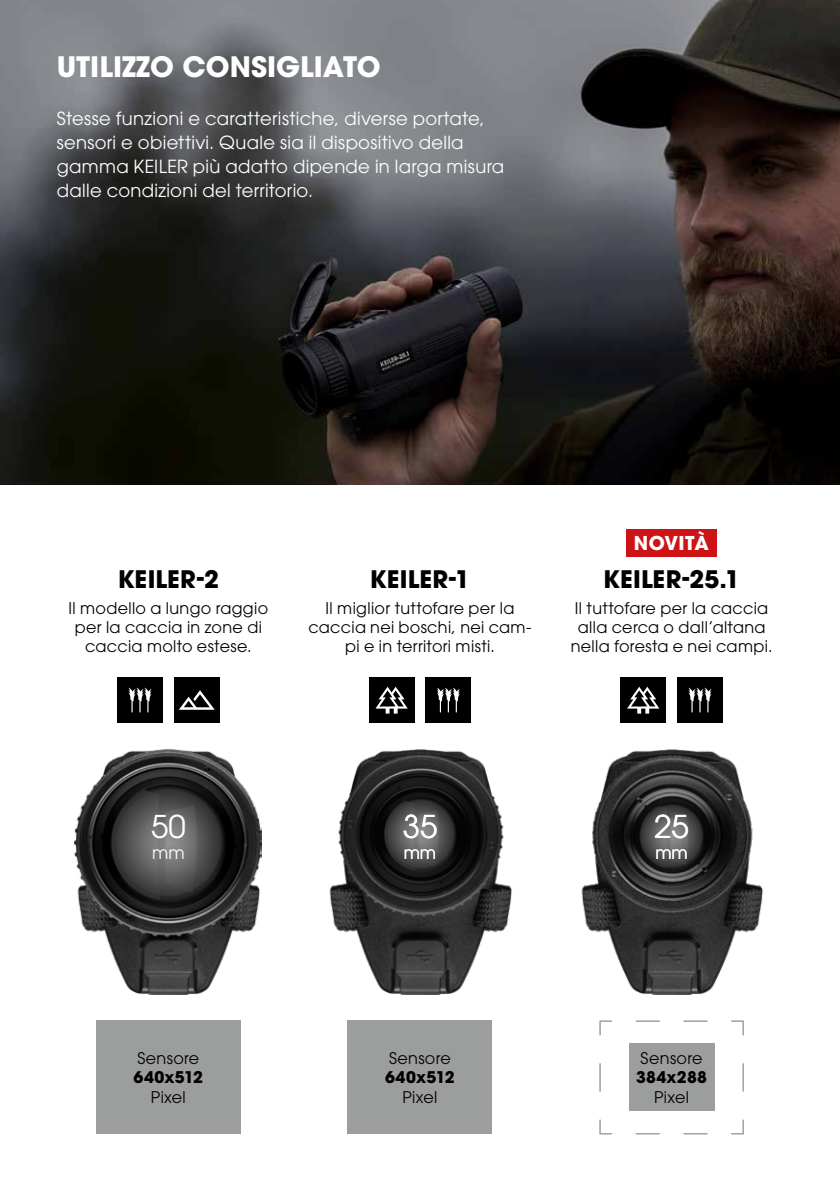
<style>
.page{position:relative;width:840px;height:1191px;background:#fff}
.page>*{position:absolute;margin:0;border:0;box-sizing:border-box;transform-origin:0 0}
.t1{font:31.2px "ITC Avant Garde Pro";color:#fff}
.t2{font:700 28px "ITC Avant Garde Pro";color:#fff}
.t3{font:700 24px "ITC Avant Garde Pro";letter-spacing:.005em;color:#000}
.t4{font:700 19px "ITC Avant Garde Pro";letter-spacing:.02em;color:#fff}
.t5{font:18px/24px "ITC Avant Garde Pro";letter-spacing:.015em;color:#fff}
.t6{font:17.4px "ITC Avant Garde Pro";color:#fff}
.t7{font:16px/19.2px "ITC Avant Garde Pro";letter-spacing:.02em;color:#000;text-align:center}
.t8{font:700 16px "ITC Avant Garde Pro";letter-spacing:.015em;color:#000}
</style>
<div class="page">
<img style="left:0;top:0;width:839px;height:484px">
<div style="left:174px;top:677px;width:45px;height:45px;background:#000"></div>
<svg style="left:179px;top:690px;width:35px;height:20px"></svg>
<div style="left:117px;top:677px;width:46px;height:45px;background:#000"></div>
<svg style="left:128px;top:687px;width:23px;height:25px"></svg>
<div style="left:369px;top:677px;width:45px;height:46px;background:#000"></div>
<svg style="left:375px;top:686px;width:32px;height:27px"></svg>
<div style="left:425px;top:677px;width:46px;height:45px;background:#000"></div>
<svg style="left:437px;top:687px;width:22px;height:25px"></svg>
<div style="left:620px;top:677px;width:45px;height:46px;background:#000"></div>
<svg style="left:627px;top:686px;width:32px;height:27px"></svg>
<div style="left:677px;top:677px;width:45px;height:45px;background:#000"></div>
<svg style="left:688px;top:687px;width:23px;height:25px"></svg>
<img style="left:581px;top:749px;width:182px;height:245px">
<img style="left:329px;top:749px;width:183px;height:245px">
<img style="left:75px;top:749px;width:186px;height:245px">
<div style="left:96px;top:1020px;width:144px;height:114px;background:#9c9d9d"></div>
<svg style="left:599px;top:1020px;width:144px;height:114px"></svg>
<div style="left:628px;top:1043px;width:86px;height:68px;background:#9c9d9d"></div>
<div style="left:348px;top:1020px;width:143px;height:114px;background:#9c9d9d"></div>
<div style="left:625px;top:529px;width:91px;height:27px;background:#cd1316"></div>
<h2 class="t2" style="left:57px;top:48px;width:325px">UTILIZZO CONSIGLIATO</h2>
<p class="t5" style="left:57px;top:107px;width:448px">Stesse funzioni e caratteristiche, diverse portate, sensori e obiettivi. Quale sia il dispositivo della gamma KEILER più adatto dipende in larga misura dalle condizioni del territorio.</p>
<h3 class="t3" style="left:118px;top:563px;width:103px">KEILER-2</h3>
<p class="t7" style="left:68px;top:598px;width:201px">Il modello a lungo raggio per la caccia in zone di caccia molto estese.</p>
<h3 class="t3" style="left:370px;top:563px;width:102px">KEILER-1</h3>
<p class="t7" style="left:308px;top:598px;width:224px">Il miglior tuttofare per la caccia nei boschi, nei cam&shy;pi e in territori misti.</p>
<p class="t4" style="left:633px;top:530px;width:76px">NOVITÀ</p>
<h3 class="t3" style="left:602px;top:563px;width:138px">KEILER-25.1</h3>
<p class="t7" style="left:570px;top:598px;width:203px">Il tuttofare per la caccia alla cerca o dall’altana nella foresta e nei campi.</p>
<h1 class="t1" style="left:151px;top:807px;width:36px">50</h1>
<p class="t6" style="left:152px;top:841px;width:34px">mm</p>
<h1 class="t1" style="left:402px;top:807px;width:36px">35</h1>
<p class="t6" style="left:403px;top:841px;width:34px">mm</p>
<h1 class="t1" style="left:654px;top:807px;width:36px">25</h1>
<p class="t6" style="left:655px;top:841px;width:34px">mm</p>
<p class="t7" style="left:137px;top:1048px;width:63px">Sensore</p>
<p class="t8" style="left:133px;top:1066px;width:71px">640x512</p>
<p class="t7" style="left:151px;top:1087px;width:36px">Pixel</p>
<p class="t7" style="left:142px;top:1048px;width:53px">Sensor</p>
<p class="t7" style="left:394px;top:1048px;width:53px">Sensor</p>
<p class="t7" style="left:389px;top:1048px;width:63px">Sensore</p>
<p class="t8" style="left:385px;top:1066px;width:71px">640x512</p>
<p class="t7" style="left:402px;top:1087px;width:36px">Pixel</p>
<p class="t7" style="left:640px;top:1048px;width:63px">Sensore</p>
<p class="t8" style="left:635px;top:1066px;width:73px">384x288</p>
<p class="t7" style="left:653px;top:1087px;width:36px">Pixel</p>
<p class="t7" style="left:645px;top:1048px;width:53px">Sensor</p>
</div>
